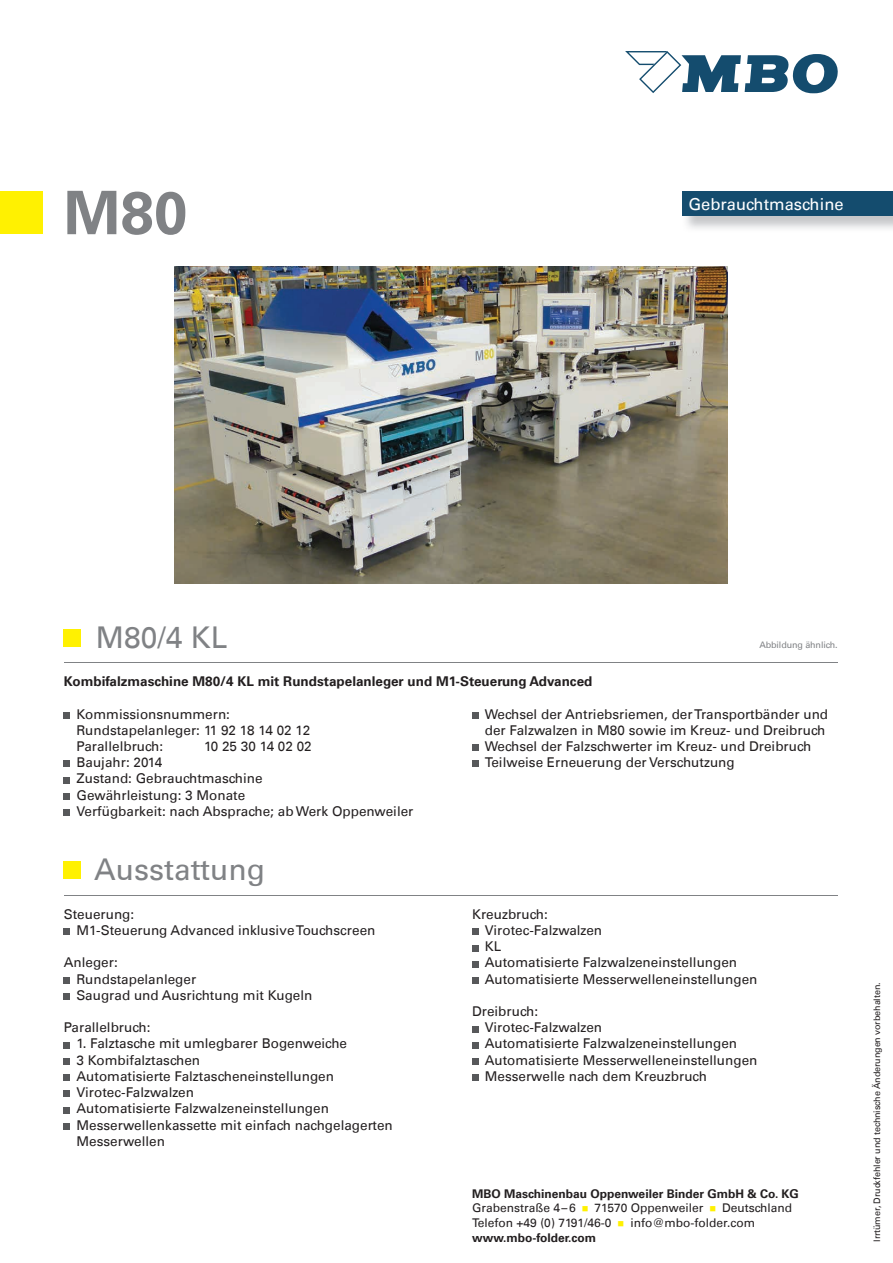
<style>
.page{position:relative;width:893px;height:1263px;background:#fff}
.page>*{position:absolute;margin:0;border:0;box-sizing:border-box;transform-origin:0 0}
.t1{font:700 60px "Univers LT";color:#808285}
.t2{font:30px "Univers LT";color:#808285}
.t3{font:16.5px "Univers LT";color:#fff}
.t4{font:13.5px/16.2px "Univers LT";color:#231f20}
.t5{font:700 13.5px "Univers LT";color:#231f20}
.t6{font:12px/14.5px "Univers LT";color:#231f20}
.t7{font:9px "Univers LT";letter-spacing:-.01em;color:#231f20}
.t8{font:9px "Univers LT";letter-spacing:-.01em;color:#808285}
.s1{font-weight:700}
.s2{color:#fff101}
</style>
<div class="page">
<img style="left:174px;top:267px;width:553px;height:316px">
<div style="left:64px;top:629px;width:17px;height:17px;background:#fff101"></div>
<hr style="left:64px;top:662px;width:774px;height:1px;background:#808285">
<svg style="left:64px;top:712px;width:6px;height:6px"></svg>
<svg style="left:64px;top:761px;width:6px;height:6px"></svg>
<svg style="left:64px;top:777px;width:6px;height:6px"></svg>
<svg style="left:64px;top:793px;width:6px;height:6px"></svg>
<div style="left:64px;top:809px;width:6px;height:7px;background:#57585a"></div>
<svg style="left:472px;top:712px;width:6px;height:6px"></svg>
<div style="left:472px;top:744px;width:6px;height:7px;background:#57585a"></div>
<svg style="left:472px;top:761px;width:6px;height:6px"></svg>
<svg style="left:625px;top:51px;width:213px;height:42px"></svg>
<div style="left:0;top:191px;width:43px;height:43px;background:#fff101"></div>
<div style="left:64px;top:862px;width:17px;height:17px;background:#fff101"></div>
<hr style="left:64px;top:895px;width:774px;height:1px;background:#808285">
<svg style="left:64px;top:929px;width:6px;height:6px"></svg>
<div style="left:64px;top:977px;width:6px;height:7px;background:#57585a"></div>
<div style="left:64px;top:993px;width:6px;height:7px;background:#57585a"></div>
<svg style="left:64px;top:1042px;width:6px;height:6px"></svg>
<div style="left:64px;top:1058px;width:6px;height:7px;background:#57585a"></div>
<div style="left:64px;top:1074px;width:6px;height:7px;background:#57585a"></div>
<svg style="left:64px;top:1091px;width:6px;height:6px"></svg>
<svg style="left:64px;top:1107px;width:6px;height:6px"></svg>
<svg style="left:64px;top:1123px;width:6px;height:6px"></svg>
<svg style="left:472px;top:929px;width:6px;height:6px"></svg>
<svg style="left:472px;top:945px;width:6px;height:6px"></svg>
<svg style="left:472px;top:961px;width:6px;height:6px"></svg>
<div style="left:472px;top:977px;width:6px;height:7px;background:#57585a"></div>
<svg style="left:472px;top:1026px;width:6px;height:6px"></svg>
<svg style="left:472px;top:1042px;width:6px;height:6px"></svg>
<div style="left:472px;top:1058px;width:6px;height:7px;background:#57585a"></div>
<div style="left:472px;top:1074px;width:6px;height:7px;background:#57585a"></div>
<div style="left:682px;top:191px;width:211px;height:25px;background:#144c6e"></div>
<h1 class="t1" style="left:64px;top:178px;width:125px">M80</h1>
<p class="t3" style="left:688px;top:194px;width:157px">Gebrauchtmaschine</p>
<h2 class="t2" style="left:96px;top:619px;width:133px">M80/4 KL</h2>
<p class="t5" style="left:64px;top:673px;width:530px">Kombifalzmaschine M80/4 KL mit Rundstapelanleger und M1-Steuerung Advanced</p>
<p class="t4" style="left:77px;top:706px;width:235px">Kommissionsnummern:<br>Rundstapelanleger: 11 92 18 14 02 12<br>Parallelbruch:</p>
<p class="t8" style="left:759px;top:639px;width:80px">Abbildung ähnlich.</p>
<p class="t4" style="left:485px;top:706px;width:345px">Wechsel der Antriebsriemen, der Transportbänder und der Falzwalzen in M80 sowie im Kreuz- und Dreibruch Wechsel der Falzschwerter im Kreuz- und Dreibruch Teilweise Erneuerung der Verschutzung</p>
<p class="t4" style="left:204px;top:738px;width:109px">10 25 30 14 02 02</p>
<p class="t4" style="left:77px;top:754px;width:338px">Baujahr: 2014<br>Zustand: Gebrauchtmaschine<br>Gewährleistung: 3 Monate<br>Verfügbarkeit: nach Absprache; ab Werk Oppenweiler</p>
<h2 class="t2" style="left:94px;top:852px;width:172px">Ausstattung</h2>
<p class="t4" style="left:77px;top:906px;width:300px;text-indent:-13px">Steuerung:<br>M1-Steuerung Advanced inklusive Touchscreen</p>
<p class="t4" style="left:77px;top:955px;width:237px;text-indent:-13px">Anleger:<br>Rundstapelanleger<br>Saugrad und Ausrichtung mit Kugeln</p>
<p class="t4" style="left:64px;top:1019px;width:88px">Parallelbruch:</p>
<p class="t4" style="left:77px;top:1036px;width:318px">1. Falztasche mit umlegbarer Bogenweiche<br>3 Kombifalztaschen<br>Automatisierte Falztascheneinstellungen Virotec-Falzwalzen<br>Automatisierte Falzwalzeneinstellungen Messerwellenkassette mit einfach nachgelagerten Messerwellen</p>
<p class="t4" style="left:485px;top:906px;width:274px;text-indent:-13px">Kreuzbruch:<br>Virotec-Falzwalzen<br>KL<br>Automatisierte Falzwalzeneinstellungen<br>Automatisierte Messerwelleneinstellungen</p>
<p class="t4" style="left:485px;top:1003px;width:274px;text-indent:-13px">Dreibruch:<br>Virotec-Falzwalzen<br>Automatisierte Falzwalzeneinstellungen<br>Automatisierte Messerwelleneinstellungen<br>Messerwelle nach dem Kreuzbruch</p>
<p class="t6" style="left:472px;top:1186px;width:328px"><span class="s1">MBO Maschinenbau Oppenweiler Binder GmbH &amp; Co. KG </span>Grabenstraße 4 – 6 <span class="s2">■</span> 71570 Oppenweiler <span class="s2">■</span> Deutschland Telefon +49 (0) 7191/46-0 <span class="s2">■</span> info@mbo-folder.com <span class="s1">www.mbo-folder.com</span></p>
<p class="t7" style="left:872px;top:1242px;width:261px;rotate:-90deg">Irrtümer, Druckfehler und technische Änderungen vorbehalten.</p>
</div>
